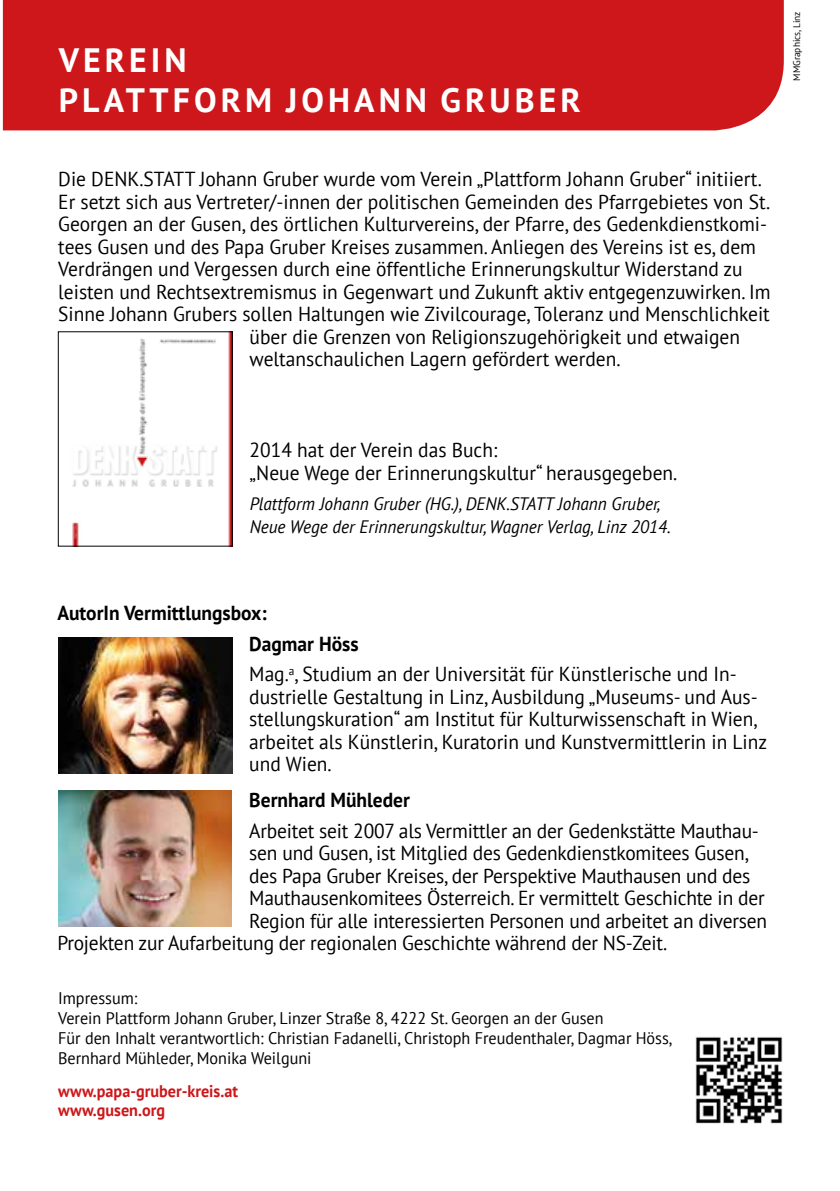
<style>
.page{position:relative;width:840px;height:1191px;background:#fff}
.page>*{position:absolute;margin:0;border:0;box-sizing:border-box;transform-origin:0 0}
.t1{font:700 33.8px/40px "PT Sans";letter-spacing:.125em;color:#fff}
.t2{font:20.2px/22.4px "PT Sans";color:#000;scale:.96 1}
.t3{font:700 20.2px "PT Sans";color:#000;scale:.96 1}
.t4{font:italic 18px/22.4px "PT Sans";color:#000;scale:.96 1}
.t5{font:16.8px/20px "PT Sans";color:#000;scale:.96 1}
.t6{font:700 16.8px/19.6px "PT Sans";color:#cd171a;scale:.96 1}
.t7{font:9.6px "PT Sans";color:#000;scale:.96 1}
.s1{font-weight:700}
</style>
<div class="page">
<div style="left:3px;top:0;width:780px;height:130px;background:#cd171a"></div>
<img style="left:695px;top:1037px;width:88px;height:87px">
<img style="left:58px;top:637px;width:174px;height:136px">
<img style="left:58px;top:790px;width:174px;height:136px">
<img style="left:72px;top:333px;width:158px;height:211px">
<h1 class="t1" style="left:59px;top:39px;width:46px">vere</h1>
<h1 class="t1" style="left:59px;top:39px;width:137px;text-indent:92px">in plattfor</h1>
<h1 class="t1" style="left:245px;top:79px;width:66px">m johann</h1>
<h1 class="t1" style="left:440px;top:79px;width:25px">gruber</h1>
<p class="t2" style="left:58px;top:167px;width:734px">Die DENK.STATT Johann Gruber wurde vom Verein „Plattform Johann Gruber“ initiiert.</p>
<p class="t2" style="left:58px;top:190px;width:742px">Er setzt sich aus Vertreter/-innen der politischen Gemeinden des Pfarrgebietes von St.</p>
<p class="t2" style="left:58px;top:212px;width:739px">Georgen an der Gusen, des örtlichen Kulturvereins, der Pfarre, des Gedenkdienstkomi-</p>
<p class="t2" style="left:58px;top:235px;width:728px">tees Gusen und des Papa Gruber Kreises zusammen. Anliegen des Vereins ist es, dem</p>
<p class="t2" style="left:58px;top:257px;width:714px">Verdrängen und Vergessen durch eine öffentliche Erinnerungskultur Widerstand zu</p>
<p class="t2" style="left:58px;top:280px;width:743px">leisten und Rechtsextremismus in Gegenwart und Zukunft aktiv entgegenzuwirken. Im</p>
<p class="t2" style="left:58px;top:302px;width:742px">Sinne Johann Grubers sollen Haltungen wie Zivilcourage, Toleranz und Menschlichkeit</p>
<p class="t2" style="left:249px;top:325px;width:512px">über die Grenzen von Religionszugehörigkeit und etwaigen</p>
<p class="t2" style="left:249px;top:347px;width:387px">weltanschaulichen Lagern gefördert werden.</p>
<p class="t7" style="left:790px;top:81px;width:74px;rotate:-90deg">MMGraphics, Linz</p>
<p class="t2" style="left:249px;top:439px;width:447px">2014 hat der Verein das Buch:<br>„Neue Wege der Erinnerungskultur“ herausgegeben.</p>
<p class="t4" style="left:249px;top:492px;width:440px">Plattform Johann Gruber (HG.), DENK.STATT Johann Gruber,<br>Neue Wege der Erinnerungskultur, Wagner Verlag, Linz 2014.</p>
<p class="t2" style="left:249px;top:597px;width:509px;line-height:30.4px;text-indent:-192px"><span class="s1">AutorIn Vermittlungsbox:<br>Dagmar Höss<br></span>Mag.<sup>a</sup>, Studium an der Universität für Künstlerische und In-</p>
<p class="t2" style="left:249px;top:685px;width:540px">dustrielle Gestaltung in Linz, Ausbildung „Museums- und Aus&shy;stellungskuration“ am Institut für Kulturwissenschaft in Wien, arbeitet als Künstlerin, Kuratorin und Kunstvermittlerin in Linz und Wien.</p>
<p class="t3" style="left:249px;top:787px;width:169px">Bernhard Mühleder</p>
<p class="t2" style="left:249px;top:819px;width:532px">Arbeitet seit 2007 als Vermittler an der Gedenkstätte Mauthau-</p>
<p class="t2" style="left:249px;top:841px;width:522px">sen und Gusen, ist Mitglied des Gedenkdienstkomitees Gusen,</p>
<p class="t2" style="left:249px;top:864px;width:523px">des Papa Gruber Kreises, der Perspektive Mauthausen und des</p>
<p class="t2" style="left:249px;top:886px;width:538px">Mauthausenkomitees Österreich. Er vermittelt Geschichte in der</p>
<p class="t2" style="left:249px;top:909px;width:540px">Region für alle interessierten Personen und arbeitet an diversen</p>
<p class="t2" style="left:57px;top:931px;width:636px">Projekten zur Aufarbeitung der regionalen Geschichte während der NS-Zeit.</p>
<p class="t5" style="left:58px;top:988px;width:641px">Impressum:<br>Verein Plattform Johann Gruber, Linzer Straße 8, 4222 St. Georgen an der Gusen<br>Für den Inhalt verantwortlich: Christian Fadanelli, Christoph Freudenthaler, Dagmar Höss, Bernhard Mühleder, Monika Weilguni</p>
<p class="t6" style="left:58px;top:1080px;width:189px">www.papa-gruber-kreis.at www.gusen.org</p>
</div>
